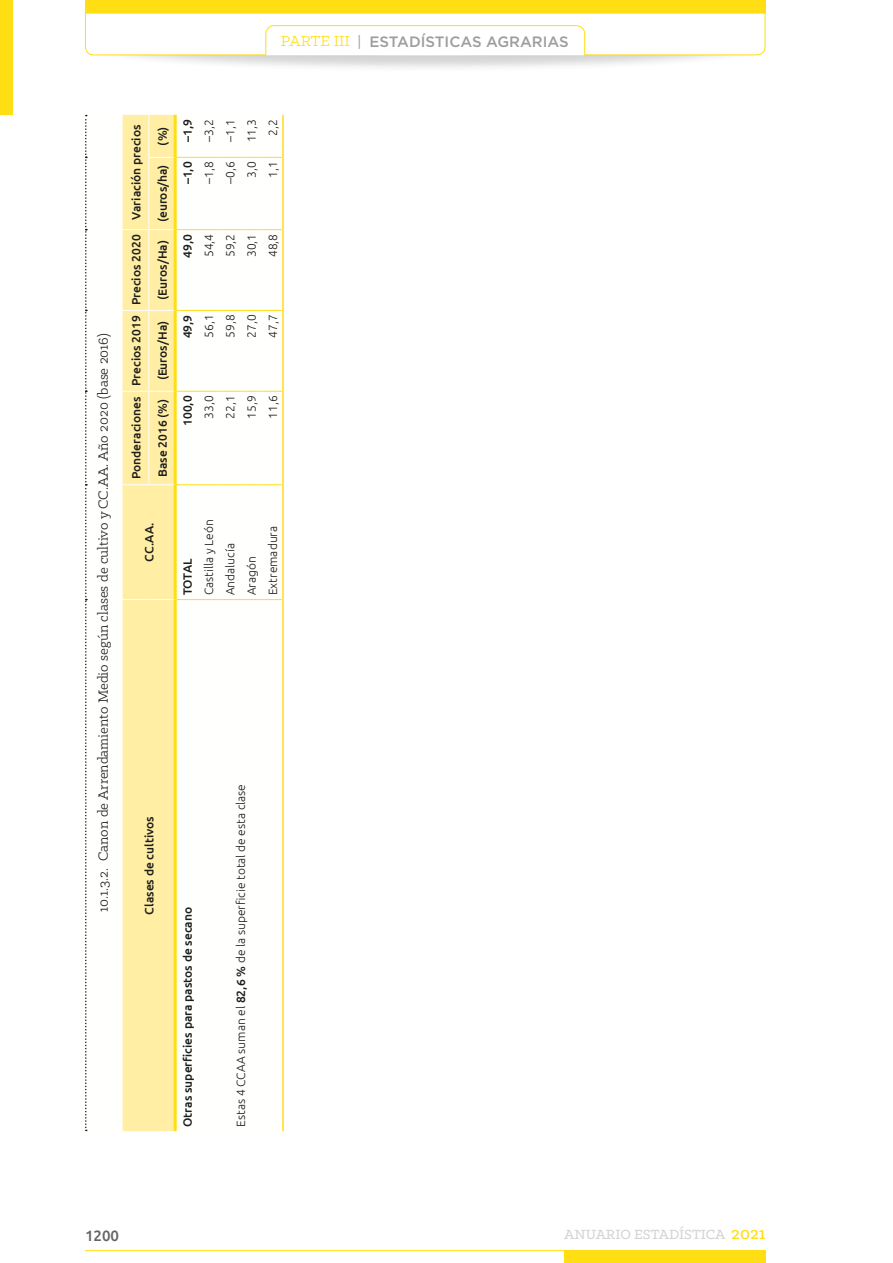
<style>
.page{position:relative;width:893px;height:1263px;background:#fff}
.page>*{position:absolute;margin:0;border:0;box-sizing:border-box;transform-origin:0 0}
.TITULO_TABLA{font:15px "Klinic Slab";color:#1d1d1b}
.t1{font:500 15px "Gotham";color:#9d9d9c}
.t2{font:500 15px "Klinic Slab";color:#d5d5d5}
.t3{font:500 15px "Ubuntu";color:#646363}
.TEXTO_CABECERA_TABLA{font:500 12px "Ubuntu";color:#1d1d1b}
.TEXTO_DERECHA_TABLA{font:300 12px "Ubuntu";color:#1d1d1b}
.TEXTO_IZQUIERDA_TABL{font:300 12px "Ubuntu";color:#1d1d1b}
.TEXTO_IZQUIERDA_TABL-2{font:500 12px "Ubuntu";color:#1d1d1b}
.TEXTO_DERECHA_TABLA-2{font:500 12px "Ubuntu";color:#1d1d1b}
.s1{font-family:"Klinic Slab";font-weight:400;font-size:16.5px;color:#ffde14}
.s2{font-weight:400}
.s3{font-weight:500}
.s4{font-size:18.9px;color:#ffde14}
</style>
<div class="page">
<div style="left:0;top:0;width:13px;height:115px;background:#ffde14"></div>
<div style="left:82px;top:13px;width:687px;height:59px;background:#1d1d1b;opacity:.2"></div>
<div style="left:564px;top:1250px;width:201px;height:13px;background:#ffde14"></div>
<div style="left:85px;top:0;width:680px;height:13px;background:#ffde14"></div>
<hr style="left:85px;top:1250px;width:680px;height:1px;background:#ffde14">
<svg style="left:85px;top:12px;width:681px;height:44px"></svg>
<svg style="left:87px;top:115px;width:195px;height:1016px"></svg>
<div style="left:123px;top:115px;width:51px;height:1016px;background:#ffeea4"></div>
<svg style="left:85px;top:115px;width:2px;height:1016px"></svg>
<hr style="left:174px;top:600px;width:3px;height:531px;background:#ffde14">
<hr style="left:174px;top:485px;width:3px;height:115px;background:#ffde14">
<hr style="left:174px;top:391px;width:3px;height:94px;background:#ffde14">
<hr style="left:174px;top:310px;width:3px;height:81px;background:#ffde14">
<hr style="left:174px;top:230px;width:3px;height:80px;background:#ffde14">
<hr style="left:174px;top:157px;width:3px;height:73px;background:#ffde14">
<hr style="left:174px;top:115px;width:3px;height:42px;background:#ffde14">
<hr style="left:148px;top:391px;width:1px;height:93px;background:#fff">
<hr style="left:148px;top:310px;width:1px;height:81px;background:#fff">
<hr style="left:148px;top:230px;width:1px;height:80px;background:#fff">
<hr style="left:148px;top:157px;width:1px;height:73px;background:#fff">
<hr style="left:148px;top:115px;width:1px;height:42px;background:#fff">
<hr style="left:282px;top:485px;width:2px;height:115px;background:#ffde14">
<hr style="left:282px;top:391px;width:2px;height:94px;background:#ffde14">
<hr style="left:282px;top:310px;width:2px;height:81px;background:#ffde14">
<hr style="left:282px;top:230px;width:2px;height:80px;background:#ffde14">
<hr style="left:282px;top:157px;width:2px;height:73px;background:#ffde14">
<hr style="left:282px;top:115px;width:2px;height:42px;background:#ffde14">
<hr style="left:282px;top:600px;width:2px;height:531px;background:#ffde14">
<svg style="left:123px;top:599px;width:159px;height:1px"></svg>
<svg style="left:123px;top:484px;width:159px;height:1px"></svg>
<svg style="left:123px;top:391px;width:159px;height:1px"></svg>
<svg style="left:123px;top:310px;width:159px;height:1px"></svg>
<svg style="left:123px;top:229px;width:159px;height:1px"></svg>
<svg style="left:149px;top:157px;width:133px;height:1px"></svg>
<p class="t1" style="left:281px;top:33px;width:289px"><span class="s1">PARTE III</span> <span class="s2">|</span> ESTADÍSTICAS AGRARIAS</p>
<p class="TITULO_TABLA" style="left:94px;top:912px;width:580px;rotate:-90deg">10.1.3.2. Canon de Arrendamiento Medio según clases de cultivo y CC.AA. Año 2020 (base 2016)</p>
<p class="TEXTO_CABECERA_TABLA" style="left:129px;top:220px;width:97px;rotate:-90deg">Variación precios</p>
<p class="TEXTO_CABECERA_TABLA" style="left:129px;top:305px;width:72px;rotate:-90deg">Precios 2020</p>
<p class="TEXTO_CABECERA_TABLA" style="left:129px;top:386px;width:72px;rotate:-90deg">Precios 2019</p>
<p class="TEXTO_CABECERA_TABLA" style="left:129px;top:479px;width:84px;rotate:-90deg">Ponderaciones</p>
<p class="TEXTO_CABECERA_TABLA" style="left:155px;top:146px;width:20px;rotate:-90deg">(%)</p>
<p class="TEXTO_CABECERA_TABLA" style="left:155px;top:222px;width:59px;rotate:-90deg">(euros/ha)</p>
<p class="TEXTO_CABECERA_TABLA" style="left:155px;top:300px;width:61px;rotate:-90deg">(Euros/Ha)</p>
<p class="TEXTO_CABECERA_TABLA" style="left:155px;top:380px;width:61px;rotate:-90deg">(Euros/Ha)</p>
<p class="TEXTO_CABECERA_TABLA" style="left:155px;top:477px;width:80px;rotate:-90deg">Base 2016 (%)</p>
<p class="TEXTO_DERECHA_TABLA-2" style="left:180px;top:142px;width:24px;rotate:-90deg">–1,9</p>
<p class="TEXTO_DERECHA_TABLA-2" style="left:180px;top:184px;width:24px;rotate:-90deg">–1,0</p>
<p class="TEXTO_DERECHA_TABLA" style="left:202px;top:141px;width:24px;rotate:-90deg">–3,2</p>
<p class="TEXTO_DERECHA_TABLA" style="left:202px;top:184px;width:24px;rotate:-90deg">–1,8</p>
<p class="TEXTO_DERECHA_TABLA" style="left:223px;top:141px;width:24px;rotate:-90deg">–1,1</p>
<p class="TEXTO_DERECHA_TABLA" style="left:223px;top:184px;width:24px;rotate:-90deg">–0,6</p>
<p class="TEXTO_DERECHA_TABLA" style="left:244px;top:142px;width:25px;rotate:-90deg">11,3</p>
<p class="TEXTO_DERECHA_TABLA" style="left:244px;top:178px;width:18px;rotate:-90deg">3,0</p>
<p class="TEXTO_DERECHA_TABLA" style="left:266px;top:136px;width:18px;rotate:-90deg">2,2</p>
<p class="TEXTO_DERECHA_TABLA" style="left:266px;top:178px;width:18px;rotate:-90deg">1,1</p>
<p class="TEXTO_DERECHA_TABLA-2" style="left:180px;top:258px;width:25px;rotate:-90deg">49,0</p>
<p class="TEXTO_DERECHA_TABLA" style="left:202px;top:257px;width:25px;rotate:-90deg">54,4</p>
<p class="TEXTO_DERECHA_TABLA" style="left:223px;top:257px;width:25px;rotate:-90deg">59,2</p>
<p class="TEXTO_DERECHA_TABLA" style="left:244px;top:257px;width:25px;rotate:-90deg">30,1</p>
<p class="TEXTO_DERECHA_TABLA" style="left:266px;top:257px;width:25px;rotate:-90deg">48,8</p>
<p class="TEXTO_DERECHA_TABLA-2" style="left:180px;top:338px;width:25px;rotate:-90deg">49,9</p>
<p class="TEXTO_DERECHA_TABLA" style="left:202px;top:338px;width:25px;rotate:-90deg">56,1</p>
<p class="TEXTO_DERECHA_TABLA" style="left:223px;top:338px;width:25px;rotate:-90deg">59,8</p>
<p class="TEXTO_DERECHA_TABLA" style="left:244px;top:338px;width:25px;rotate:-90deg">27,0</p>
<p class="TEXTO_DERECHA_TABLA" style="left:266px;top:338px;width:25px;rotate:-90deg">47,7</p>
<p class="TEXTO_DERECHA_TABLA-2" style="left:180px;top:426px;width:32px;rotate:-90deg">100,0</p>
<p class="TEXTO_DERECHA_TABLA" style="left:202px;top:419px;width:25px;rotate:-90deg">33,0</p>
<p class="TEXTO_DERECHA_TABLA" style="left:223px;top:419px;width:25px;rotate:-90deg">22,1</p>
<p class="TEXTO_DERECHA_TABLA" style="left:244px;top:419px;width:25px;rotate:-90deg">15,9</p>
<p class="TEXTO_DERECHA_TABLA" style="left:266px;top:419px;width:25px;rotate:-90deg">11,6</p>
<p class="TEXTO_CABECERA_TABLA" style="left:142px;top:562px;width:41px;rotate:-90deg">CC.AA.</p>
<p class="TEXTO_DERECHA_TABLA-2" style="left:180px;top:595px;width:38px;rotate:-90deg">TOTAL</p>
<p class="TEXTO_DERECHA_TABLA" style="left:202px;top:595px;width:77px;rotate:-90deg">Castilla y León</p>
<p class="TEXTO_DERECHA_TABLA" style="left:223px;top:595px;width:53px;rotate:-90deg">Andalucía</p>
<p class="TEXTO_DERECHA_TABLA" style="left:244px;top:595px;width:40px;rotate:-90deg">Aragón</p>
<p class="TEXTO_DERECHA_TABLA" style="left:266px;top:595px;width:71px;rotate:-90deg">Extremadura</p>
<p class="TEXTO_CABECERA_TABLA" style="left:142px;top:914px;width:100px;rotate:-90deg">Clases de cultivos</p>
<p class="TEXTO_IZQUIERDA_TABL-2" style="left:180px;top:1127px;width:221px;rotate:-90deg">Otras superficies para pastos de secano</p>
<p class="TEXTO_IZQUIERDA_TABL" style="left:234px;top:1127px;width:344px;rotate:-90deg">Estas 4 CCAA suman el <span class="s3">82,6 %</span> de la superficie total de esta clase</p>
<p class="t3" style="left:85px;top:1226px;width:36px">1200</p>
<p class="t2" style="left:564px;top:1224px;width:203px">ANUARIO ESTADÍSTICA <span class="s4">2021</span></p>
</div>
